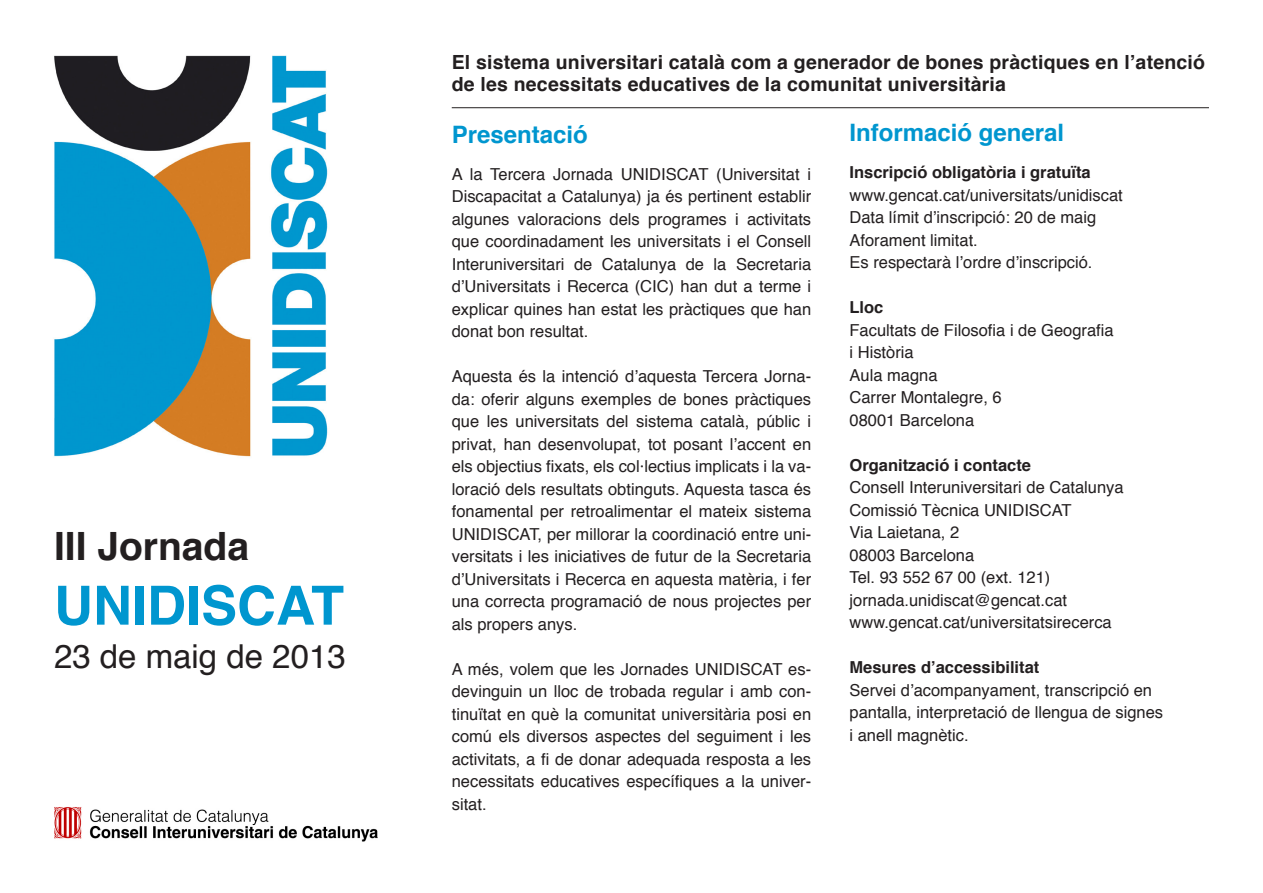
<style>
.page{position:relative;width:1263px;height:893px;background:#fff}
.page>*{position:absolute;margin:0;border:0;box-sizing:border-box;transform-origin:0 0}
.t1{font:700 54px "Helvetica";color:#0096cf}
.t2{font:700 39px "Helvetica";color:#231f20}
.t3{font:33px "Helvetica";color:#231f20}
.t4{font:700 24px "Helvetica";color:#0096cf}
.t5{font:700 19.5px/22.5px "Helvetica";letter-spacing:.01em;color:#231f20}
.t6{font:16.5px/22.5px "Helvetica";color:#231f20;text-align:justify}
.t7{font:700 16.5px "Helvetica";color:#231f20}
</style>
<div class="page">
<img style="left:54px;top:55px;width:274px;height:402px">
<hr style="left:452px;top:107px;width:757px;height:1px;background:#231f20">
<img style="left:54px;top:807px;width:323px;height:35px">
<p class="t2" style="left:54px;top:515px;width:197px">III Jornada</p>
<p class="t1" style="left:54px;top:562px;width:292px">UNIDISCAT</p>
<p class="t3" style="left:54px;top:631px;width:293px">23 de maig de 2013</p>
<p class="t5" style="left:452px;top:51px;width:755px">El sistema universitari català com a generador de bones pràctiques en l’atenció de les necessitats educatives de la comunitat universitària</p>
<p class="t4" style="left:452px;top:115px;width:138px">Presentació</p>
<p class="t6" style="left:452px;top:163px;width:361px">A la Tercera Jornada UNIDISCAT (Universitat i Discapacitat a Catalunya) ja és pertinent establir algunes valoracions dels programes i activitats que coordinadament les universitats i el Consell Interuniversitari de Catalunya de la Secretaria d’Universitats i Recerca (CIC) han dut a terme i explicar quines han estat les pràctiques que han donat bon resultat.</p>
<p class="t6" style="left:452px;top:366px;width:361px">Aquesta és la intenció d’aquesta Tercera Jorna&shy;da: oferir alguns exemples de bones pràctiques que les universitats del sistema català, públic i privat, han desenvolupat, tot posant l’accent en els objectius fixats, els col·lectius implicats i la va&shy;loració dels resultats obtinguts. Aquesta tasca és fonamental per retroalimentar el mateix sistema UNIDISCAT, per millorar la coordinació entre uni&shy;versitats i les iniciatives de futur de la Secretaria d’Universitats i Recerca en aquesta matèria, i fer una correcta programació de nous projectes per als propers anys.</p>
<p class="t6" style="left:452px;top:658px;width:361px">A més, volem que les Jornades UNIDISCAT es&shy;devinguin un lloc de trobada regular i amb con&shy;tinuïtat en què la comunitat universitària posi en comú els diversos aspectes del seguiment i les activitats, a fi de donar adequada resposta a les necessitats educatives específiques a la univer&shy;sitat.</p>
<p class="t4" style="left:849px;top:113px;width:216px">Informació general</p>
<p class="t7" style="left:849px;top:159px;width:243px">Inscripció obligatòria i gratuïta</p>
<p class="t6" style="left:849px;top:184px;width:275px">www.gencat.cat/universitats/unidiscat</p>
<p class="t6" style="left:849px;top:207px;width:248px">Data límit d’inscripció: 20 de maig</p>
<p class="t6" style="left:849px;top:229px;width:130px">Aforament limitat.</p>
<p class="t6" style="left:849px;top:252px;width:244px">Es respectarà l’ordre d’inscripció.</p>
<p class="t7" style="left:849px;top:294px;width:35px">Lloc</p>
<p class="t6" style="left:849px;top:319px;width:266px">Facultats de Filosofia i de Geografia</p>
<p class="t6" style="left:849px;top:342px;width:66px">i Història</p>
<p class="t6" style="left:849px;top:364px;width:90px">Aula magna</p>
<p class="t6" style="left:849px;top:387px;width:154px">Carrer Montalegre, 6</p>
<p class="t6" style="left:849px;top:409px;width:126px">08001 Barcelona</p>
<p class="t7" style="left:849px;top:452px;width:183px">Organització i contacte</p>
<p class="t6" style="left:849px;top:477px;width:276px">Consell Interuniversitari de Catalunya</p>
<p class="t6" style="left:849px;top:499px;width:224px">Comissió Tècnica UNIDISCAT</p>
<p class="t6" style="left:849px;top:522px;width:111px">Via Laietana, 2</p>
<p class="t6" style="left:849px;top:544px;width:126px">08003 Barcelona</p>
<p class="t6" style="left:849px;top:567px;width:202px">Tel. 93 552 67 00 (ext. 121)</p>
<p class="t6" style="left:849px;top:589px;width:219px">jornada.unidiscat@gencat.cat</p>
<p class="t6" style="left:849px;top:612px;width:264px">www.gencat.cat/universitatsirecerca</p>
<p class="t7" style="left:849px;top:654px;width:191px">Mesures d’accessibilitat</p>
<p class="t6" style="left:849px;top:679px;width:315px">Servei d’acompanyament, transcripció en pantalla, interpretació de llengua de signes</p>
<p class="t6" style="left:849px;top:724px;width:121px">i anell magnètic.</p>
</div>
